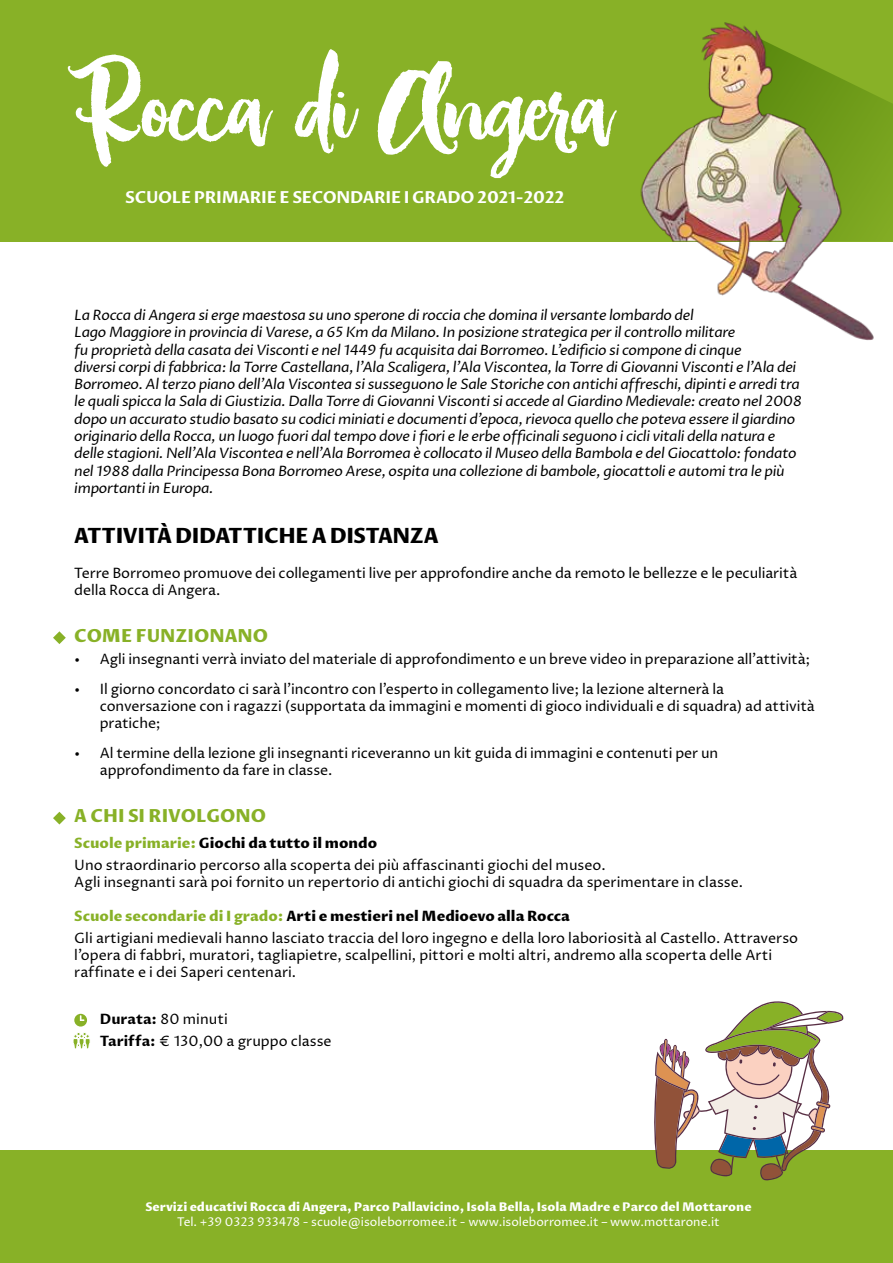
<style>
.page{position:relative;width:893px;height:1263px;background:#fff}
.page>*{position:absolute;margin:0;border:0;box-sizing:border-box;transform-origin:0 0}
.t1{font:135px "Brushfire";letter-spacing:-.01em;color:#fff}
.t2{font:800 21px "Proza Libre";letter-spacing:-.02em;color:#000}
.t3{font:800 18px "Proza Libre";color:#88b127}
.t4{font:700 16.5px "Proza Libre";letter-spacing:-.02em;color:#fff}
.t5{font:14.25px/17.2px "Proza Libre";letter-spacing:-.01em;color:#000}
.t6{font:italic 14.25px/17.2px "Proza Libre";letter-spacing:-.02em;color:#000}
.t7{font:800 12px "Proza Libre";color:#fff}
.t8{font:12px "Proza Libre";color:#fff}
.s1{font-weight:700}
.s2{font-weight:800;color:#88b127}
.s3{font-weight:800}
</style>
<div class="page">
<div style="left:0;top:0;width:893px;height:241px;background:#88b127"></div>
<img style="left:594px;top:22px;width:299px;height:319px">
<svg style="left:53px;top:631px;width:13px;height:13px"></svg>
<svg style="left:53px;top:812px;width:13px;height:12px"></svg>
<svg style="left:74px;top:1014px;width:13px;height:12px"></svg>
<svg style="left:73px;top:1033px;width:17px;height:16px"></svg>
<div style="left:0;top:1151px;width:893px;height:112px;background:#88b127"></div>
<svg style="left:652px;top:1001px;width:192px;height:179px"></svg>
<h1 class="t1" style="left:89px;top:40px;width:523px">Rocca di Angera</h1>
<p class="t4" style="left:125px;top:187px;width:441px">SCUOLE PRIMARIE E SECONDARIE I GRADO 2021-2022</p>
<p class="t6" style="left:74px;top:307px;width:729px">La Rocca di Angera si erge maestosa su uno sperone di roccia che domina il versante lombardo del<br>Lago Maggiore in provincia di Varese, a 65 Km da Milano. In posizione strategica per il controllo militare<br>fu proprietà della casata dei Visconti e nel 1449 fu acquisita dai Borromeo. L’edificio si compone di cinque<br>diversi corpi di fabbrica: la Torre Castellana, l’Ala Scaligera, l’Ala Viscontea, la Torre di Giovanni Visconti e l’Ala dei Borromeo. Al terzo piano dell’Ala Viscontea si susseguono le Sale Storiche con antichi affreschi, dipinti e arredi tra le quali spicca la Sala di Giustizia. Dalla Torre di Giovanni Visconti si accede al Giardino Medievale: creato nel 2008 dopo un accurato studio basato su codici miniati e documenti d’epoca, rievoca quello che poteva essere il giardino originario della Rocca, un luogo fuori dal tempo dove i fiori e le erbe officinali seguono i cicli vitali della natura e delle stagioni. Nell’Ala Viscontea e nell’Ala Borromea è collocato il Museo della Bambola e del Giocattolo: fondato nel 1988 dalla Principessa Bona Borromeo Arese, ospita una collezione di bambole, giocattoli e automi tra le più importanti in Europa.</p>
<h2 class="t2" style="left:74px;top:523px;width:366px">ATTIVITÀ DIDATTICHE A DISTANZA</h2>
<p class="t5" style="left:74px;top:564px;width:724px">Terre Borromeo promuove dei collegamenti live per approfondire anche da remoto le bellezze e le peculiarità della Rocca di Angera.</p>
<p class="t3" style="left:74px;top:624px;width:195px">COME FUNZIONANO</p>
<p class="t5" style="left:74px;top:650px;width:738px"><span class="s1">•</span> Agli insegnanti verrà inviato del materiale di approfondimento e un breve video in preparazione all’attività;</p>
<p class="t5" style="left:100px;top:680px;width:717px;text-indent:-26px"><span class="s1">•</span> Il giorno concordato ci sarà l’incontro con l’esperto in collegamento live; la lezione alternerà la conversazione con i ragazzi (supportata da immagini e momenti di gioco individuali e di squadra) ad attività pratiche;</p>
<p class="t5" style="left:100px;top:744px;width:620px;text-indent:-26px"><span class="s1">•</span> Al termine della lezione gli insegnanti riceveranno un kit guida di immagini e contenuti per un approfondimento da fare in classe.</p>
<p class="t3" style="left:74px;top:805px;width:193px">A CHI SI RIVOLGONO</p>
<p class="t5" style="left:74px;top:832px;width:533px;line-height:21.5px"><span class="s2">Scuole primarie:</span> <span class="s3">Giochi da tutto il mondo<br></span>Uno straordinario percorso alla scoperta dei più affascinanti giochi del museo.</p>
<p class="t5" style="left:74px;top:873px;width:670px">Agli insegnanti sarà poi fornito un repertorio di antichi giochi di squadra da sperimentare in classe.</p>
<p class="t5" style="left:74px;top:905px;width:725px;line-height:21.5px"><span class="s2">Scuole secondarie di I grado:</span> <span class="s3">Arti e mestieri nel Medioevo alla Rocca<br></span>Gli artigiani medievali hanno lasciato traccia del loro ingegno e della loro laboriosità al Castello. Attraverso</p>
<p class="t5" style="left:74px;top:946px;width:699px">l’opera di fabbri, muratori, tagliapietre, scalpellini, pittori e molti altri, andremo alla scoperta delle Arti raffinate e i dei Saperi centenari.</p>
<p class="t5" style="left:100px;top:1009px;width:233px;line-height:21.5px"><span class="s1">Durata:</span> 80 minuti<br><span class="s1">Tariffa:</span> € 130,00 a gruppo classe</p>
<p class="t7" style="left:145px;top:1199px;width:608px">Servizi educativi Rocca di Angera, Parco Pallavicino, Isola Bella, Isola Madre e Parco del Mottarone</p>
<p class="t8" style="left:177px;top:1214px;width:544px">Tel. +39 0323 933478 - scuole@isoleborromee.it - www.isoleborromee.it – www.mottarone.it</p>
</div>
